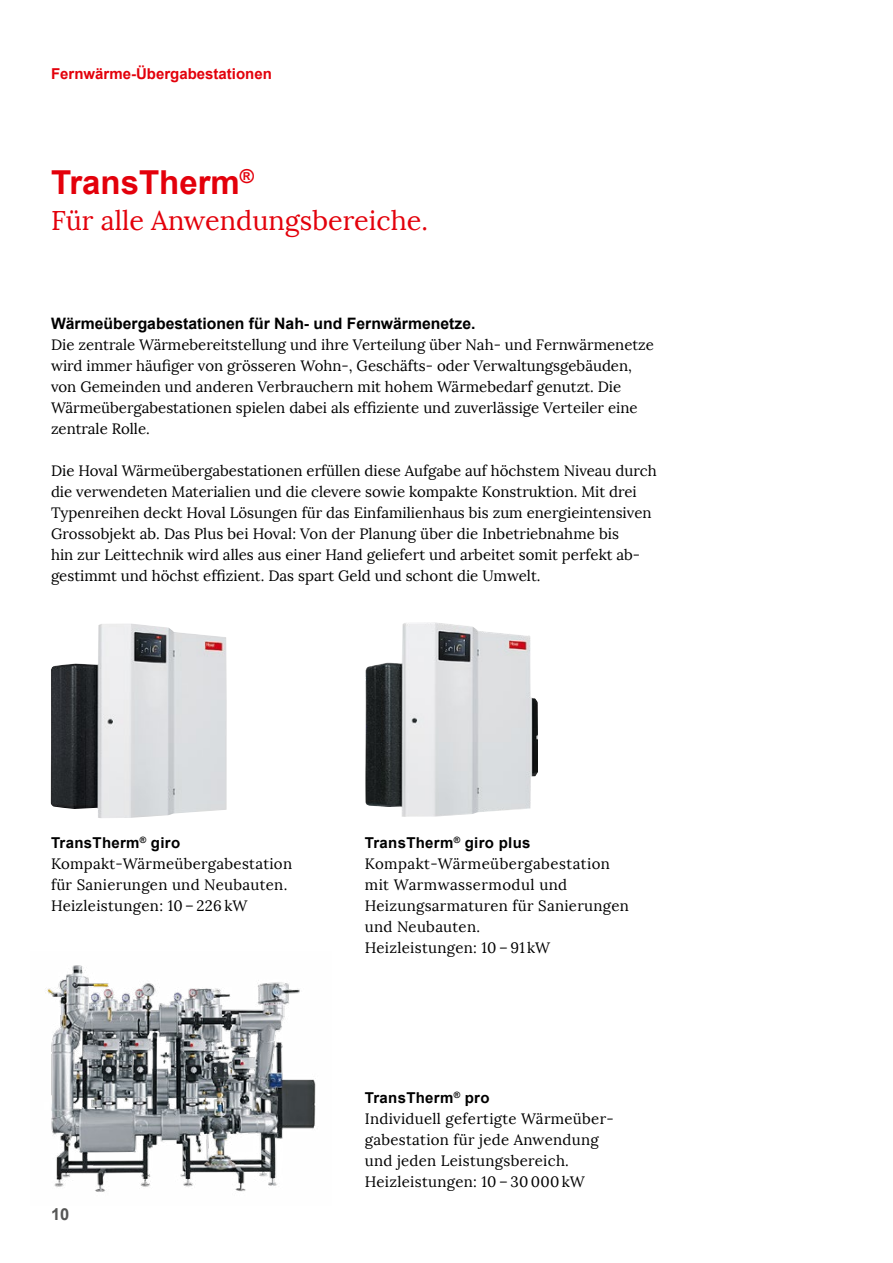
<style>
.page{position:relative;width:893px;height:1263px;background:#fff}
.page>*{position:absolute;margin:0;border:0;box-sizing:border-box;transform-origin:0 0}
.Headline_01{font:700 33px "Arial";color:#e3000b}
.Headline_02{font:27px "Lora";color:#e3000b}
.t1{font:700 16.5px "Arial";color:#565655}
.Zwischentitel_10_5pt{font:700 15.75px "Arial";color:#000}
.Lauftext_Lora_Regula{font:15px/21px "Lora";color:#000}
.AR_08{font:15px/21px "Lora";letter-spacing:.02em;color:#000}
.AR_08-2{font:700 15px "Arial";letter-spacing:.02em;color:#000}
.Subline_Description{font:700 15px "Arial";color:#e3000b}
</style>
<div class="page">
<img style="left:51px;top:623px;width:176px;height:195px">
<img style="left:365px;top:622px;width:173px;height:195px">
<img style="left:47px;top:965px;width:269px;height:227px">
<p class="Subline_Description" style="left:51px;top:64px;width:222px">Fernwärme-Übergabestationen</p>
<p class="Headline_01" style="left:51px;top:161px;width:205px">TransTherm<sup>®</sup></p>
<p class="Headline_02" style="left:51px;top:204px;width:379px">Für alle Anwendungsbereiche.</p>
<p class="Zwischentitel_10_5pt" style="left:51px;top:313px;width:426px">Wärmeübergabestationen für Nah- und Fernwärmenetze.</p>
<p class="Lauftext_Lora_Regula" style="left:51px;top:334px;width:604px">Die zentrale Wärmebereitstellung und ihre Verteilung über Nah- und Fernwärmenetze wird immer häufiger von grösseren Wohn-, Geschäfts- oder Verwaltungsgebäuden, von Gemeinden und anderen Verbrauchern mit hohem Wärmebedarf genutzt. Die Wärmeübergabestationen spielen dabei als effiziente und zuverlässige Verteiler eine zentrale Rolle.</p>
<p class="Lauftext_Lora_Regula" style="left:51px;top:460px;width:607px">Die Hoval Wärmeübergabestationen erfüllen diese Aufgabe auf höchstem Niveau durch die verwendeten Materialien und die clevere sowie kompakte Konstruktion. Mit drei Typenreihen deckt Hoval Lösungen für das Einfamilienhaus bis zum energieintensiven Grossobjekt ab. Das Plus bei Hoval: Von der Planung über die Inbetriebnahme bis<br>hin zur Leittechnik wird alles aus einer Hand geliefert und arbeitet somit perfekt ab&shy;gestimmt und höchst effizient. Das spart Geld und schont die Umwelt.</p>
<p class="AR_08-2" style="left:51px;top:832px;width:131px">TransTherm<sup>®</sup> giro</p>
<p class="AR_08" style="left:51px;top:853px;width:243px">Kompakt-Wärmeübergabestation für Sanierungen und Neubauten.</p>
<p class="AR_08" style="left:51px;top:895px;width:198px">Heizleistungen: 10 – 226 kW</p>
<p class="t1" style="left:51px;top:1203px;width:20px">10</p>
<p class="AR_08-2" style="left:365px;top:832px;width:167px">TransTherm<sup>®</sup> giro plus</p>
<p class="AR_08" style="left:365px;top:853px;width:266px">Kompakt-Wärmeübergabestation mit Warmwassermodul und<br>Heizungsarmaturen für Sanierungen und Neubauten.</p>
<p class="AR_08" style="left:365px;top:937px;width:187px">Heizleistungen: 10 – 91 kW</p>
<p class="AR_08-2" style="left:365px;top:1088px;width:126px">TransTherm<sup>®</sup> pro</p>
<p class="AR_08" style="left:365px;top:1108px;width:248px">Individuell gefertigte Wärmeüber&shy;gabestation für jede Anwendung und jeden Leistungsbereich.</p>
<p class="AR_08" style="left:365px;top:1171px;width:221px">Heizleistungen: 10 – 30 000 kW</p>
</div>
